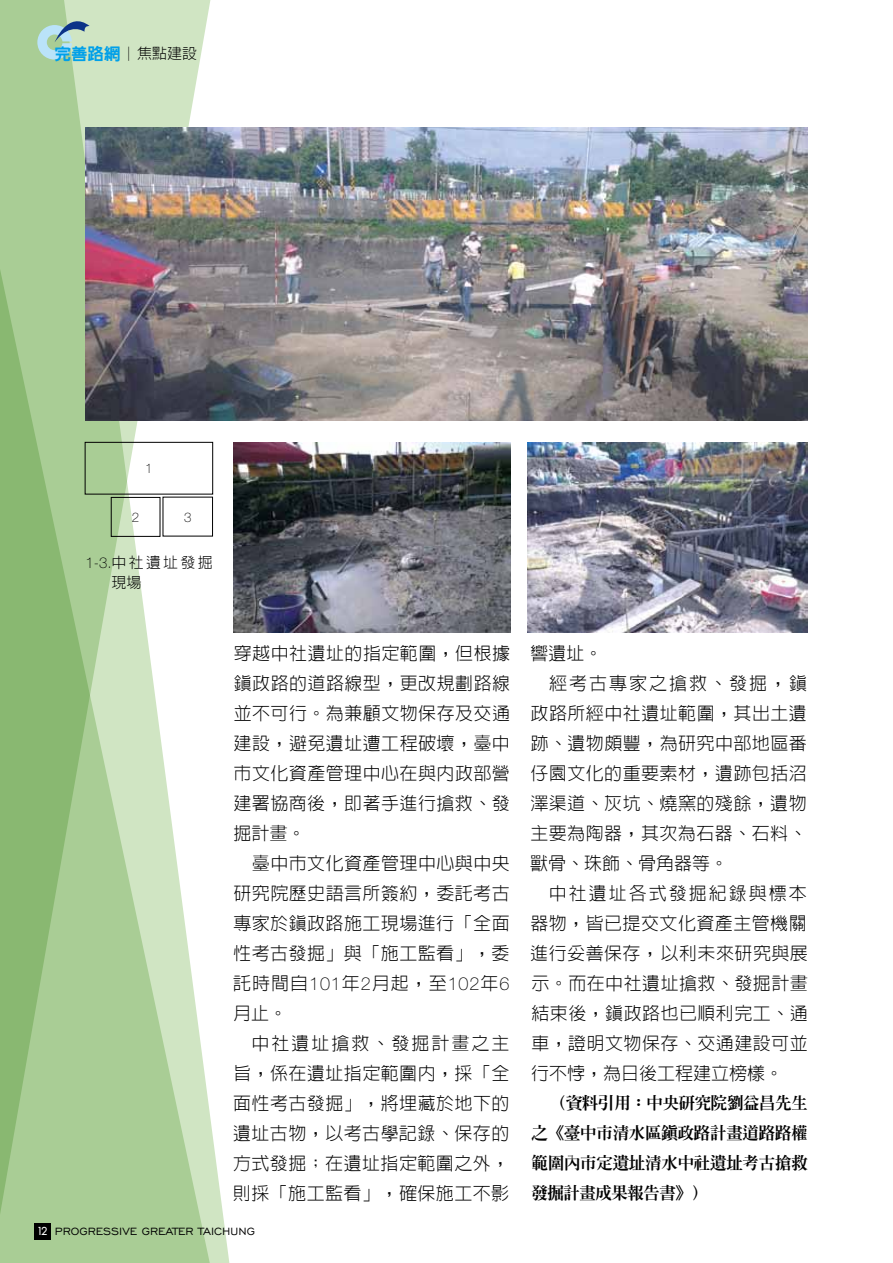
<style>
.page{position:relative;width:893px;height:1263px;background:#fff}
.page>*{position:absolute;margin:0;border:0;box-sizing:border-box;transform-origin:0 0}
.t1{font:300 18px "Lin Gothic";letter-spacing:.025em;color:#000}
.t2{font:300 18px "Lin Gothic";letter-spacing:.11em;color:#000}
.t3{font:300 18px "Lin Gothic";color:#000}
.t4{font:800 16.5px/30px "Inn Ming";letter-spacing:-.015em;color:#000;text-align:justify}
.t5{font:800 16.5px "New Gothic";color:#00a0e9}
.t6{font:300 15px/19.5px "Lin Gothic";letter-spacing:.15em;color:#000}
.t7{font:13.5px "Engravers Gothic BT";color:#000}
.t8{font:100 13.2px "Helvetica Neue";color:#000}
.s1{color:#000}
.s2{font-family:"Lin Gothic";font-weight:300;font-size:15px;color:#000}
.s3{font-family:"Helvetica Neue";font-weight:100}
.s4{font-family:"Elle Nova C";font-weight:600;font-size:10.5px;color:#fff}
</style>
<div class="page">
<svg style="left:0;top:0;width:231px;height:1263px"></svg>
<img style="left:85px;top:128px;width:723px;height:293px">
<div style="left:85px;top:442px;width:128px;height:52px;border:1px solid #000"></div>
<img style="left:234px;top:442px;width:276px;height:190px">
<div style="left:111px;top:497px;width:49px;height:39px;border:1px solid #000"></div>
<img style="left:527px;top:442px;width:281px;height:190px">
<div style="left:34px;top:1223px;width:17px;height:16px;background:#000"></div>
<svg style="left:37px;top:9px;width:53px;height:51px;background:#afcfbd"></svg>
<p class="t5" style="left:55px;top:45px;width:144px">完善路網<span class="s1">︱</span><span class="s2">焦點建設</span></p>
<p class="t8" style="left:145px;top:461px;width:9px">1</p>
<p class="t8" style="left:132px;top:510px;width:9px">2</p>
<p class="t8" style="left:184px;top:509px;width:9px">3</p>
<p class="t6" style="left:112px;top:553px;width:103px;text-indent:-26px"><span class="s3">1-3.</span>中社遺址發掘現場</p>
<p class="t1" style="left:234px;top:644px;width:278px">穿越中社遺址的指定範圍，但根據</p>
<p class="t1" style="left:234px;top:674px;width:278px">鎮政路的道路線型，更改規劃路線</p>
<p class="t1" style="left:234px;top:704px;width:278px">並不可行。為兼顧文物保存及交通</p>
<p class="t1" style="left:234px;top:734px;width:278px">建設，避免遺址遭工程破壞，臺中</p>
<p class="t1" style="left:234px;top:764px;width:278px">市文化資產管理中心在與內政部營</p>
<p class="t1" style="left:233px;top:794px;width:278px">建署協商後，即著手進行搶救、發</p>
<p class="t1" style="left:233px;top:824px;width:73px">掘計畫。</p>
<p class="t1" style="left:252px;top:854px;width:259px">臺中市文化資產管理中心與中央</p>
<p class="t1" style="left:233px;top:884px;width:278px">研究院歷史語言所簽約，委託考古</p>
<p class="t1" style="left:233px;top:914px;width:278px">專家於鎮政路施工現場進行「全面</p>
<p class="t1" style="left:233px;top:944px;width:278px">性考古發掘」與「施工監看」，委</p>
<p class="t1" style="left:233px;top:974px;width:278px">託時間自<span class="s3">101</span>年<span class="s3">2</span>月起，至<span class="s3">102</span>年<span class="s3">6</span></p>
<p class="t1" style="left:233px;top:1004px;width:55px">月止。</p>
<p class="t2" style="left:252px;top:1034px;width:259px">中社遺址搶救、發掘計畫之主</p>
<p class="t1" style="left:233px;top:1064px;width:278px">旨，係在遺址指定範圍內，採「全</p>
<p class="t1" style="left:233px;top:1094px;width:278px">面性考古發掘」，將埋藏於地下的</p>
<p class="t1" style="left:233px;top:1124px;width:278px">遺址古物，以考古學記錄、保存的</p>
<p class="t1" style="left:233px;top:1154px;width:278px">方式發掘；在遺址指定範圍之外，</p>
<p class="t1" style="left:233px;top:1184px;width:278px">則採「施工監看」，確保施工不影</p>
<p class="t7" style="left:38px;top:1223px;width:219px"><span class="s4">12</span> PROGRESSIVE GREATER TAICHUNG</p>
<p class="t1" style="left:530px;top:644px;width:73px">響遺址。</p>
<p class="t2" style="left:549px;top:674px;width:259px">經考古專家之搶救、發掘，鎮</p>
<p class="t1" style="left:531px;top:704px;width:278px">政路所經中社遺址範圍，其出土遺</p>
<p class="t1" style="left:531px;top:734px;width:278px">跡、遺物頗豐，為研究中部地區番</p>
<p class="t1" style="left:530px;top:764px;width:278px">仔園文化的重要素材，遺跡包括沼</p>
<p class="t1" style="left:530px;top:794px;width:278px">澤渠道、灰坑、燒窯的殘餘，遺物</p>
<p class="t1" style="left:530px;top:824px;width:278px">主要為陶器，其次為石器、石料、</p>
<p class="t1" style="left:530px;top:854px;width:199px">獸骨、珠飾、骨角器等。</p>
<p class="t2" style="left:549px;top:884px;width:259px">中社遺址各式發掘紀錄與標本</p>
<p class="t1" style="left:530px;top:914px;width:278px">器物，皆已提交文化資產主管機關</p>
<p class="t1" style="left:530px;top:944px;width:279px">進行妥善保存，以利未來研究與展</p>
<p class="t1" style="left:531px;top:974px;width:278px">示。而在中社遺址搶救、發掘計畫</p>
<p class="t1" style="left:531px;top:1004px;width:278px">結束後，鎮政路也已順利完工、通</p>
<p class="t1" style="left:531px;top:1034px;width:278px">車，證明文物保存、交通建設可並</p>
<p class="t3" style="left:531px;top:1064px;width:253px">行不悖，為日後工程建立榜樣。</p>
<p class="t4" style="left:531px;top:1087px;width:278px;text-indent:18px">（資料引用：中央研究院劉益昌先生之《臺中市清水區鎮政路計畫道路路權範圍內市定遺址清水中社遺址考古搶救發掘計畫成果報告書》）</p>
</div>
